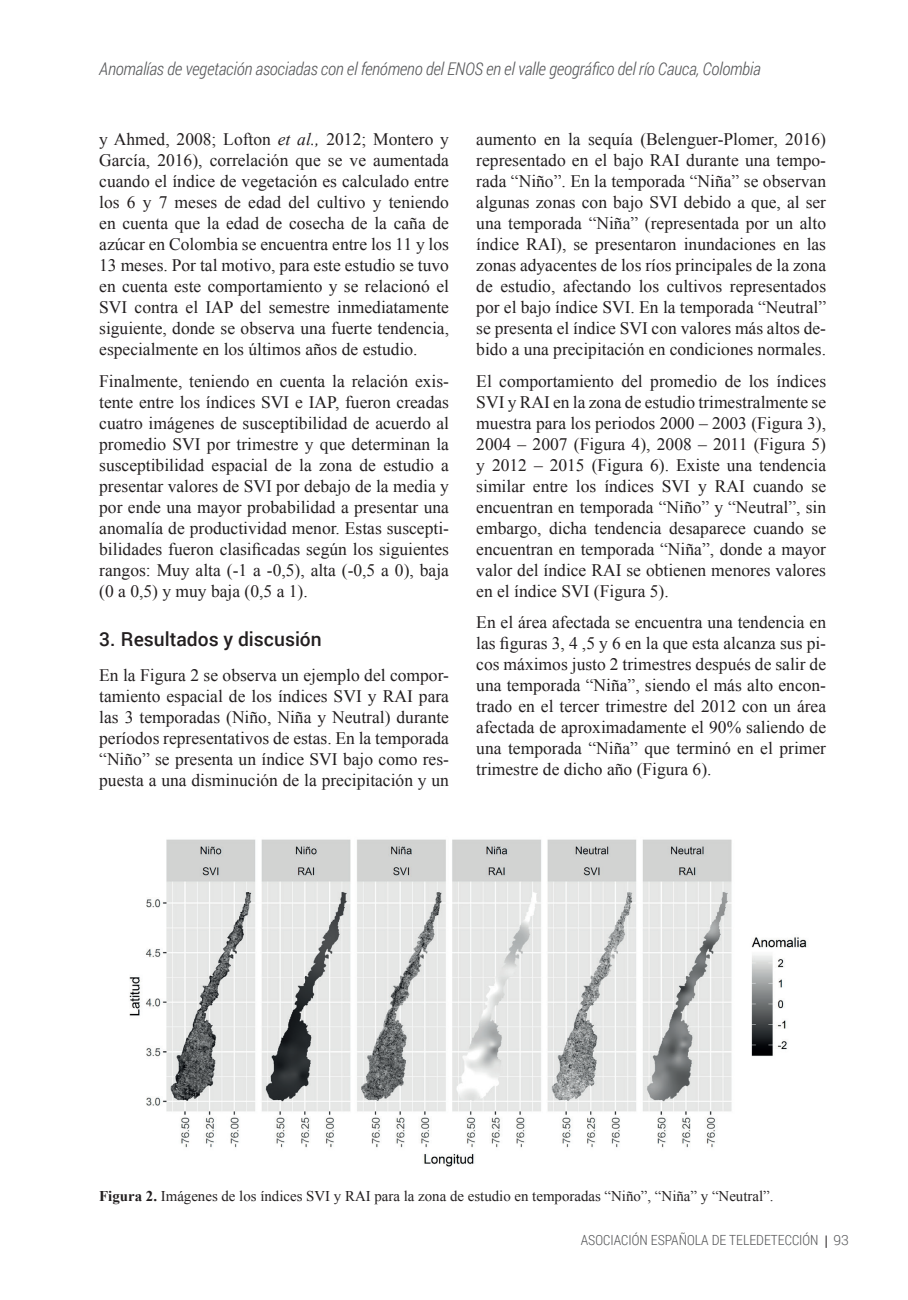
<style>
.page{position:relative;width:908px;height:1300px;background:#fff}
.page>*{position:absolute;margin:0;border:0;box-sizing:border-box;transform-origin:0 0}
.t1{font:500 19.25px "Roboto";color:#231f20}
.TD_06_TXT_GRAL_esp{font:17.5px/21px "Times New Roman";color:#231f20;text-align:justify}
.t2{font:italic 300 17.5px "Roboto Condensed";letter-spacing:-.015em;color:#57585a}
.TD_09_PIE_FOTO{font:14.88px "Times New Roman";color:#231f20}
.t3{font:300 14px "Roboto Condensed";color:#57585a}
.t4{font:300 14px "Roboto";color:#57585a}
.s1{font-style:italic}
.s2{font-weight:700}
</style>
<div class="page">
<svg style="left:826px;top:1235px;width:1px;height:13px"></svg>
<img style="left:129px;top:839px;width:679px;height:328px">
<p class="t2" style="left:99px;top:57px;width:663px">Anomalías de vegetación asociadas con el fenómeno del ENOS en el valle geográfico del río Cauca, Colombia</p>
<p class="TD_06_TXT_GRAL_esp" style="left:99px;top:128px;width:351px">y Ahmed, 2008; Lofton <span class="s1">et al.,</span> 2012; Montero y García, 2016), correlación que se ve aumentada cuando el índice de vegetación es calculado entre los 6 y 7 meses de edad del cultivo y teniendo en cuenta que la edad de cosecha de la caña de azúcar en Colombia se encuentra entre los 11 y los 13 meses. Por tal motivo, para este estudio se tuvo en cuenta este comportamiento y se relacionó el SVI contra el IAP del semestre inmediatamente siguiente, donde se observa una fuerte tendencia, especialmente en los últimos años de estudio.</p>
<p class="TD_06_TXT_GRAL_esp" style="left:99px;top:370px;width:351px">Finalmente, teniendo en cuenta la relación exis&shy;tente entre los índices SVI e IAP, fueron creadas cuatro imágenes de susceptibilidad de acuerdo al promedio SVI por trimestre y que determinan la susceptibilidad espacial de la zona de estudio a presentar valores de SVI por debajo de la media y por ende una mayor probabilidad a presentar una anomalía de productividad menor. Estas suscepti&shy;bilidades fueron clasificadas según los siguientes rangos: Muy alta (-1 a -0,5), alta (-0,5 a 0), baja (0 a 0,5) y muy baja (0,5 a 1).</p>
<p class="t1" style="left:99px;top:625px;width:224px">3. Resultados y discusión</p>
<p class="TD_06_TXT_GRAL_esp" style="left:99px;top:664px;width:351px">En la Figura 2 se observa un ejemplo del compor&shy;tamiento espacial de los índices SVI y RAI para las 3 temporadas (Niño, Niña y Neutral) durante períodos representativos de estas. En la temporada “Niño” se presenta un índice SVI bajo como res&shy;puesta a una disminución de la precipitación y un</p>
<p class="TD_06_TXT_GRAL_esp" style="left:476px;top:128px;width:351px">aumento en la sequía (Belenguer-Plomer, 2016) representado en el bajo RAI durante una tempo&shy;rada “Niño”. En la temporada “Niña” se observan algunas zonas con bajo SVI debido a que, al ser una temporada “Niña” (representada por un alto índice RAI), se presentaron inundaciones en las zonas adyacentes de los ríos principales de la zona de estudio, afectando los cultivos representados por el bajo índice SVI. En la temporada “Neutral” se presenta el índice SVI con valores más altos de&shy;bido a una precipitación en condiciones normales.</p>
<p class="TD_06_TXT_GRAL_esp" style="left:476px;top:370px;width:351px">El comportamiento del promedio de los índices SVI y RAI en la zona de estudio trimestralmente se muestra para los periodos 2000 – 2003 (Figura 3), 2004 – 2007 (Figura 4), 2008 – 2011 (Figura 5) y 2012 – 2015 (Figura 6). Existe una tendencia similar entre los índices SVI y RAI cuando se encuentran en temporada “Niño” y “Neutral”, sin embargo, dicha tendencia desaparece cuando se encuentran en temporada “Niña”, donde a mayor valor del índice RAI se obtienen menores valores en el índice SVI (Figura 5).</p>
<p class="TD_06_TXT_GRAL_esp" style="left:476px;top:611px;width:351px">En el área afectada se encuentra una tendencia en las figuras 3, 4 ,5 y 6 en la que esta alcanza sus pi&shy;cos máximos justo 2 trimestres después de salir de una temporada “Niña”, siendo el más alto encon&shy;trado en el tercer trimestre del 2012 con un área afectada de aproximadamente el 90% saliendo de una temporada “Niña” que terminó en el primer trimestre de dicho año (Figura 6).</p>
<p class="TD_09_PIE_FOTO" style="left:99px;top:1185px;width:676px"><span class="s2">Figura 2.</span> Imágenes de los índices SVI y RAI para la zona de estudio en temporadas “Niño”, “Niña” y “Neutral”.</p>
<p class="t3" style="left:581px;top:1230px;width:239px">ASOCIACIÓN ESPAÑOLA DE TELEDETECCIÓN</p>
<p class="t4" style="left:833px;top:1230px;width:17px">93</p>
</div>
